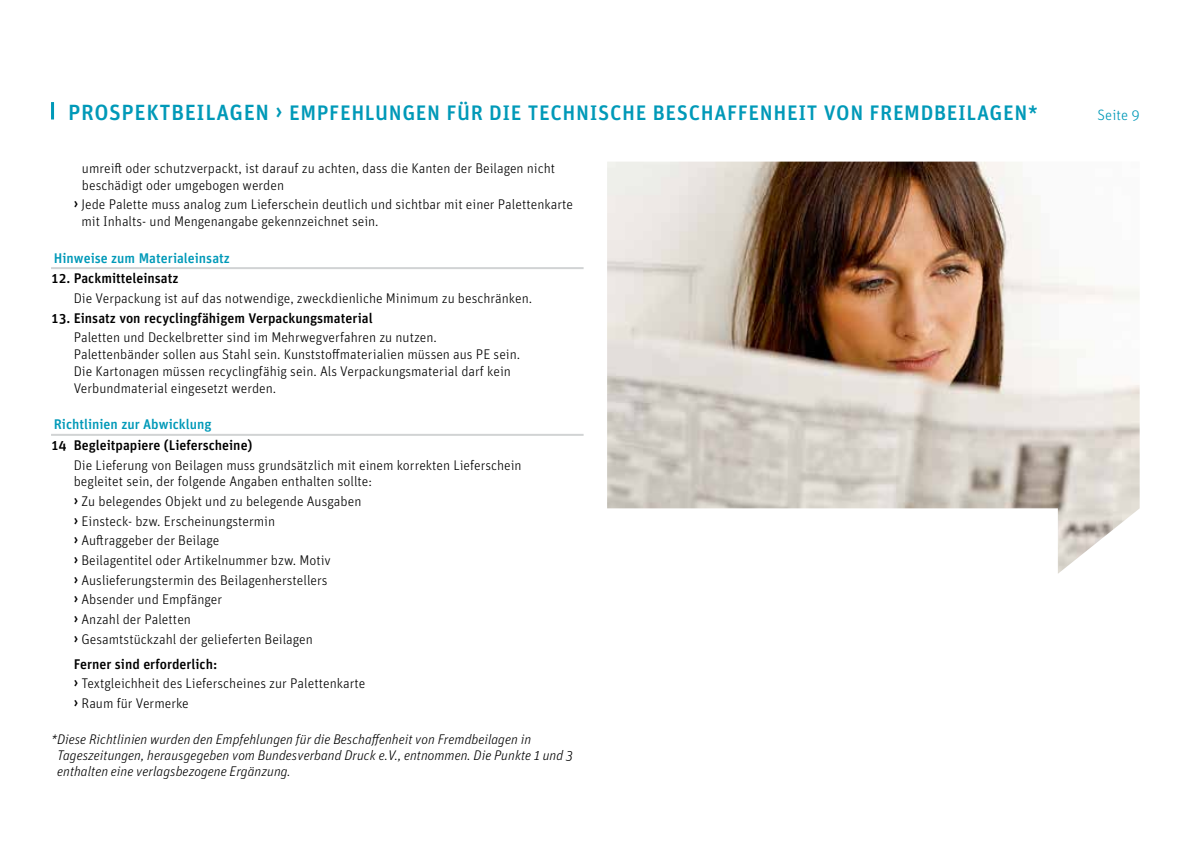
<style>
.page{position:relative;width:1191px;height:842px;background:#fff}
.page>*{position:absolute;margin:0;border:0;box-sizing:border-box;transform-origin:0 0}
.t1{font:500 21px "Unit Pro";letter-spacing:.03em;color:#0099b8}
.t2{font:300 15px "Unit Pro";color:#0099b8}
.t3{font:300 14px/19.6px "Unit Pro";color:#000}
.t4{font:italic 300 14px/16px "Unit Pro";color:#000}
.t5{font:500 14px "Unit Pro";color:#000}
.t6{font:500 14px "Unit Pro";color:#0099b8}
.s1{font-size:22px}
.s2{font-weight:500}
</style>
<div class="page">
<hr style="left:51px;top:102px;width:3px;height:17px;background:#0099b8">
<img style="left:607px;top:162px;width:532px;height:412px">
<hr style="left:51px;top:267px;width:532px;height:2px;background:#d1d3d4">
<hr style="left:51px;top:434px;width:532px;height:2px;background:#d1d3d4">
<h1 class="t1" style="left:68px;top:97px;width:971px"><span class="s1">PROSPEKTBEILAGEN ›</span> EMPFEHLUNGEN FÜR DIE TECHNISCHE BESCHAFFENHEIT VON FREMDBEILAGEN*</h1>
<p class="t2" style="left:1097px;top:105px;width:44px">Seite 9</p>
<p class="t3" style="left:82px;top:159px;width:475px;line-height:16.8px">umreift oder schutzverpackt, ist darauf zu achten, dass die Kanten der Beilagen nicht beschädigt oder umgebogen werden</p>
<p class="t3" style="left:81px;top:196px;width:493px;line-height:16.8px;text-indent:-8px"><span class="s2">›</span> Jede Palette muss analog zum Lieferschein deutlich und sichtbar mit einer Palettenkarte mit Inhalts- und Mengenangabe gekennzeichnet sein.</p>
<p class="t6" style="left:54px;top:248px;width:177px">Hinweise zum Materialeinsatz</p>
<p class="t5" style="left:51px;top:268px;width:129px">12. Packmitteleinsatz</p>
<p class="t3" style="left:74px;top:288px;width:460px">Die Verpackung ist auf das notwendige, zweckdienliche Minimum zu beschränken.</p>
<p class="t5" style="left:51px;top:308px;width:323px">13. Einsatz von recyclingfähigem Verpackungsmaterial</p>
<p class="t3" style="left:74px;top:329px;width:448px;line-height:16.8px">Paletten und Deckelbretter sind im Mehrwegverfahren zu nutzen.<br>Palettenbänder sollen aus Stahl sein. Kunststoffmaterialien müssen aus PE sein.<br>Die Kartonagen müssen recyclingfähig sein. Als Verpackungsmaterial darf kein Verbundmaterial eingesetzt werden.</p>
<p class="t6" style="left:54px;top:414px;width:159px">Richtlinien zur Abwicklung</p>
<p class="t5" style="left:51px;top:435px;width:203px">14 Begleitpapiere (Lieferscheine)</p>
<p class="t3" style="left:74px;top:456px;width:449px;line-height:16.8px">Die Lieferung von Beilagen muss grundsätzlich mit einem korrekten Lieferschein begleitet sein, der folgende Angaben enthalten sollte:</p>
<p class="t3" style="left:74px;top:491px;width:289px"><span class="s2">›</span> Zu belegendes Objekt und zu belegende Ausgaben <span class="s2">›</span> Einsteck- bzw. Erscheinungstermin<br><span class="s2">›</span> Auftraggeber der Beilage<br><span class="s2">›</span> Beilagentitel oder Artikelnummer bzw. Motiv<br><span class="s2">›</span> Auslieferungstermin des Beilagenherstellers<br><span class="s2">›</span> Absender und Empfänger<br><span class="s2">›</span> Anzahl der Paletten<br><span class="s2">›</span> Gesamtstückzahl der gelieferten Beilagen</p>
<p class="t3" style="left:74px;top:654px;width:293px"><span class="s2">Ferner sind erforderlich:<br>›</span> Textgleichheit des Lieferscheines zur Palettenkarte <span class="s2">›</span> Raum für Vermerke</p>
<p class="t4" style="left:57px;top:731px;width:517px;text-indent:-6px">*Diese Richtlinien wurden den Empfehlungen für die Beschaffenheit von Fremdbeilagen in<br>Tageszeitungen, herausgegeben vom Bundesverband Druck e.V., entnommen. Die Punkte 1 und 3 enthalten eine verlagsbezogene Ergänzung.</p>
</div>
